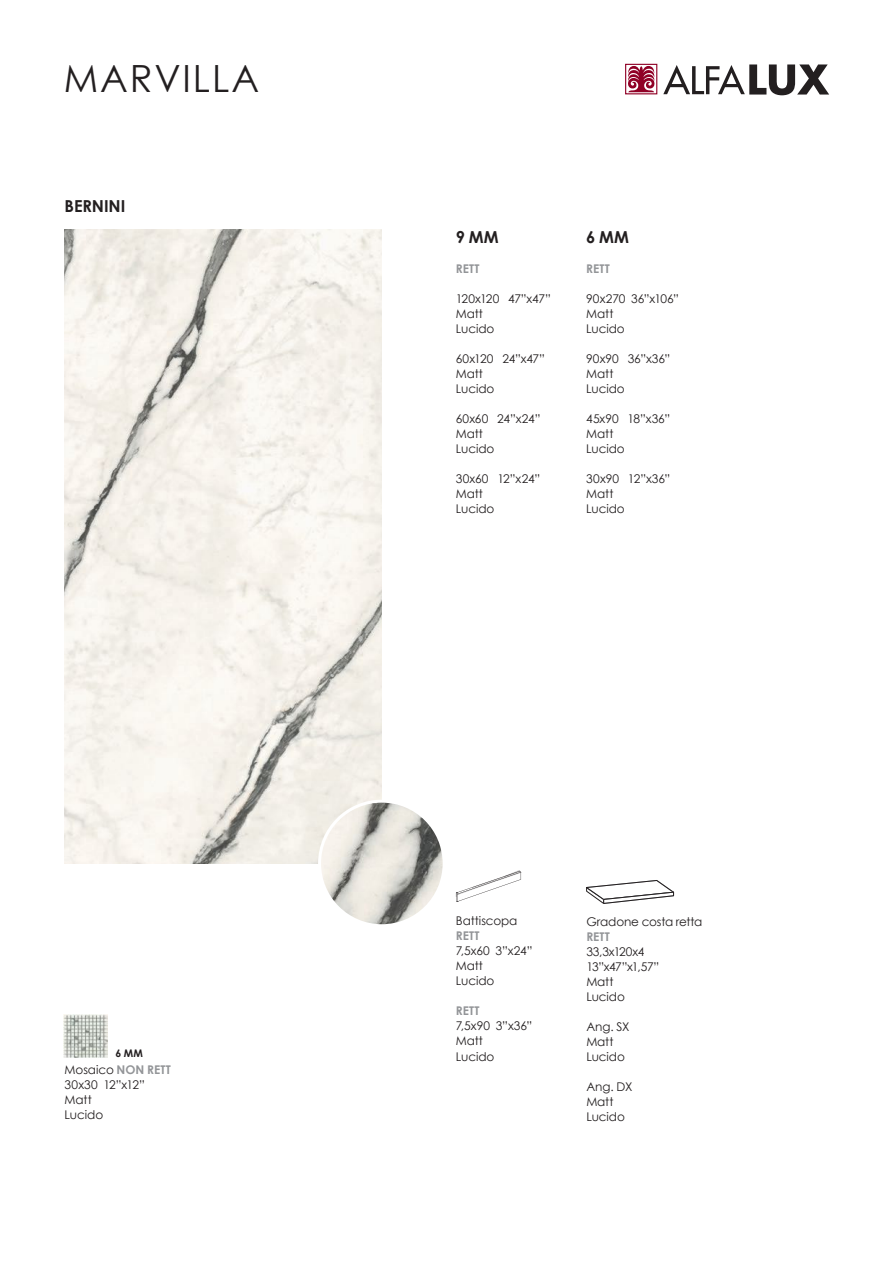
<style>
.page{position:relative;width:893px;height:1263px;background:#fff}
.page>*{position:absolute;margin:0;border:0;box-sizing:border-box;transform-origin:0 0}
.t1{font:37.5px "Century Gothic";letter-spacing:.05em;color:#231f20}
.t2{font:700 16.5px "Century Gothic";letter-spacing:-.005em;color:#231f20}
.t3{font:12px/15px "Century Gothic";letter-spacing:-.005em;color:#231f20}
.t4{font:700 12px "Century Gothic";letter-spacing:.01em;color:#939598}
.t5{font:700 10.5px "Century Gothic";color:#231f20}
.s1{font-weight:700;color:#939598}
</style>
<div class="page">
<svg style="left:663px;top:64px;width:166px;height:31px"></svg>
<div style="left:625px;top:64px;width:32px;height:30px;border:1px solid #900126"></div>
<svg style="left:628px;top:66px;width:27px;height:26px"></svg>
<img style="left:65px;top:229px;width:317px;height:634px">
<img style="left:320px;top:801px;width:124px;height:125px;border-radius:62px">
<div style="left:318px;top:800px;width:128px;height:127px;border:3px solid #fff;border-radius:50%"></div>
<svg style="left:456px;top:871px;width:66px;height:31px"></svg>
<svg style="left:586px;top:880px;width:89px;height:24px"></svg>
<img style="left:64px;top:1014px;width:43px;height:43px">
<h1 class="t1" style="left:64px;top:52px;width:197px">MARVILLA</h1>
<h2 class="t2" style="left:65px;top:193px;width:62px">BERNINI</h2>
<p class="t5" style="left:116px;top:1045px;width:29px">6 MM</p>
<p class="t3" style="left:65px;top:1062px;width:108px">Mosaico <span class="s1">NON RETT<br></span>30x30 12”x12”<br>Matt<br>Lucido</p>
<h2 class="t2" style="left:456px;top:224px;width:44px">9 MM</h2>
<p class="t4" style="left:456px;top:259px;width:25px">RETT</p>
<p class="t3" style="left:456px;top:291px;width:96px">120x120 47”x47”<br>Matt<br>Lucido</p>
<p class="t3" style="left:456px;top:351px;width:91px">60x120 24”x47”<br>Matt<br>Lucido</p>
<p class="t3" style="left:456px;top:411px;width:86px">60x60 24”x24”<br>Matt<br>Lucido</p>
<p class="t3" style="left:456px;top:471px;width:86px">30x60 12”x24”<br>Matt<br>Lucido</p>
<h2 class="t2" style="left:586px;top:224px;width:44px">6 MM</h2>
<p class="t4" style="left:586px;top:259px;width:25px">RETT</p>
<p class="t3" style="left:586px;top:291px;width:94px">90x270 36”x106”<br>Matt<br>Lucido</p>
<p class="t3" style="left:586px;top:351px;width:86px">90x90 36”x36”<br>Matt<br>Lucido</p>
<p class="t3" style="left:586px;top:411px;width:85px">45x90 18”x36”<br>Matt<br>Lucido</p>
<p class="t3" style="left:586px;top:471px;width:86px">30x90 12”x36”<br>Matt<br>Lucido</p>
<p class="t3" style="left:456px;top:913px;width:63px">Battiscopa</p>
<p class="t4" style="left:456px;top:927px;width:25px">RETT</p>
<p class="t3" style="left:456px;top:943px;width:78px">7,5x60 3”x24”<br>Matt<br>Lucido</p>
<p class="t4" style="left:456px;top:1002px;width:25px">RETT</p>
<p class="t3" style="left:456px;top:1018px;width:78px">7,5x90 3”x36”<br>Matt<br>Lucido</p>
<p class="t3" style="left:586px;top:913px;width:118px">Gradone costa retta</p>
<p class="t4" style="left:586px;top:927px;width:25px">RETT</p>
<p class="t3" style="left:586px;top:943px;width:74px">33,3x120x4<br>13”x47”x1,57”<br>Matt<br>Lucido</p>
<p class="t3" style="left:586px;top:1018px;width:45px">Ang. SX<br>Matt<br>Lucido</p>
<p class="t3" style="left:586px;top:1078px;width:47px">Ang. DX<br>Matt<br>Lucido</p>
</div>
